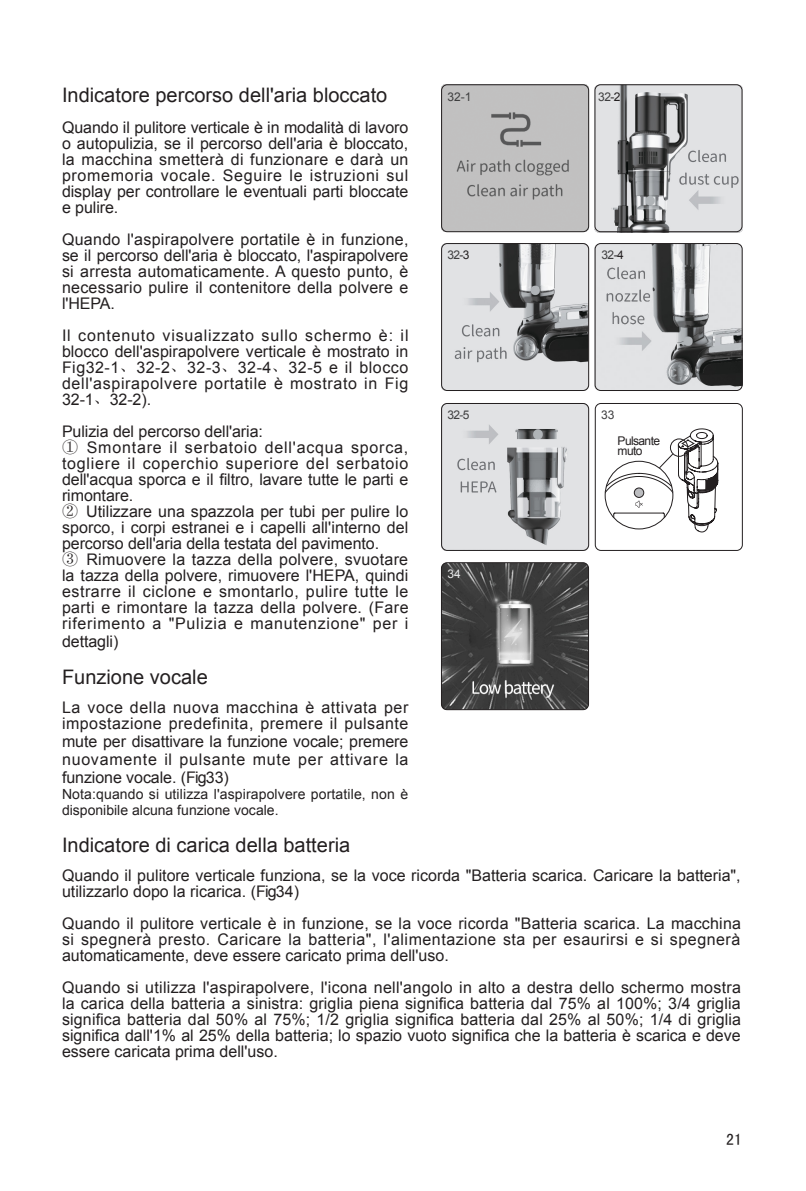
<style>
.page{position:relative;width:806px;height:1191px;background:#fff}
.page>*{position:absolute;margin:0;border:0;box-sizing:border-box;transform-origin:0 0}
.t1{font:20px "Arial";color:#231f20}
.t2{font:16px/16px "Arial";color:#231f20;text-align:justify}
.t3{font:16px/16px "Arial";letter-spacing:.03em;color:#231f20}
.t4{font:16px "Sim Hei";color:#231f20}
.t5{font:14px/16px "Arial";letter-spacing:.01em;color:#231f20}
.t6{font:12px "Arial";letter-spacing:-.05em;color:#3e3e3f}
.t7{font:12px/10px "Arial";letter-spacing:-.05em;color:#231f20}
.t8{font:12px "Arial";color:#e9eaeb}
.s1{font-family:"Adobe Song Std";font-weight:300}
.s2{color:#231f20}
</style>
<div class="page">
<img style="left:441px;top:562px;width:147px;height:147px">
<div style="left:441px;top:562px;width:147px;height:148px;border:1px solid #231f20;border-radius:6px"></div>
<div style="left:594px;top:403px;width:148px;height:147px;border:1px solid #231f20;border-radius:6px"></div>
<svg style="left:604px;top:428px;width:113px;height:104px"></svg>
<img style="left:441px;top:85px;width:147px;height:146px">
<div style="left:441px;top:84px;width:147px;height:148px;border:1px solid #231f20;border-radius:6px"></div>
<img style="left:596px;top:243px;width:146px;height:148px">
<div style="left:594px;top:243px;width:148px;height:148px;border:1px solid #231f20;border-radius:6px"></div>
<img style="left:441px;top:403px;width:147px;height:147px">
<div style="left:441px;top:403px;width:147px;height:147px;border:1px solid #231f20;border-radius:6px"></div>
<img style="left:594px;top:84px;width:148px;height:148px">
<div style="left:594px;top:84px;width:147px;height:148px;border:1px solid #231f20;border-radius:6px"></div>
<img style="left:441px;top:243px;width:147px;height:147px">
<div style="left:441px;top:243px;width:147px;height:148px;border:1px solid #231f20;border-radius:6px"></div>
<p class="t1" style="left:62px;top:82px;width:327px">Indicatore percorso dell'aria bloccato</p>
<p class="t2" style="left:62px;top:119px;width:348px">Quando il pulitore verticale è in modalità di lavoro o autopulizia, se il percorso dell'aria è bloccato, la macchina smetterà di funzionare e darà un promemoria vocale. Seguire le istruzioni sul display per controllare le eventuali parti bloccate e pulire.</p>
<p class="t2" style="left:62px;top:231px;width:348px">Quando l'aspirapolvere portatile è in funzione, se il percorso dell'aria è bloccato, l'aspirapolvere si arresta automaticamente. A questo punto, è necessario pulire il contenitore della polvere e l'HEPA.</p>
<p class="t2" style="left:62px;top:327px;width:348px">Il contenuto visualizzato sullo schermo è: il blocco dell'aspirapolvere verticale è mostrato in Fig32-1<span class="s1">、</span>32-2<span class="s1">、</span>32-3<span class="s1">、</span>32-4<span class="s1">、</span>32-5 e il blocco dell'aspirapolvere portatile è mostrato in Fig 32-1<span class="s1">、</span>32-2).</p>
<p class="t2" style="left:62px;top:423px;width:202px">Pulizia del percorso dell'aria:</p>
<p class="t2" style="left:62px;top:439px;width:348px"><span class="s1">①</span> Smontare il serbatoio dell'acqua sporca, togliere il coperchio superiore del serbatoio dell'acqua sporca e il filtro, lavare tutte le parti e rimontare.</p>
<p class="t2" style="left:62px;top:503px;width:348px"><span class="s1">②</span> Utilizzare una spazzola per tubi per pulire lo sporco, i corpi estranei e i capelli all'interno del percorso dell'aria della testata del pavimento.</p>
<p class="t2" style="left:62px;top:551px;width:348px"><span class="s1">③</span> Rimuovere la tazza della polvere, svuotare la tazza della polvere, rimuovere l'HEPA, quindi estrarre il ciclone e smontarlo, pulire tutte le parti e rimontare la tazza della polvere. (Fare riferimento a "Pulizia e manutenzione" per i</p>
<p class="t2" style="left:62px;top:633px;width:58px">dettagli)</p>
<p class="t1" style="left:62px;top:664px;width:147px">Funzione vocale</p>
<p class="t3" style="left:62px;top:699px;width:348px">La voce della nuova macchina è attivata per impostazione predefinita, premere il pulsante</p>
<p class="t2" style="left:62px;top:732px;width:348px;line-height:18px">mute per disattivare la funzione vocale; premere nuovamente il pulsante mute per attivare la funzione vocale. (Fig33)</p>
<p class="t5" style="left:62px;top:786px;width:347px">Nota:quando si utilizza l'aspirapolvere portatile, non è disponibile alcuna funzione vocale.</p>
<p class="t1" style="left:62px;top:832px;width:289px">Indicatore di carica della batteria</p>
<p class="t2" style="left:62px;top:867px;width:679px">Quando il pulitore verticale funziona, se la voce ricorda "Batteria scarica. Caricare la batteria", utilizzarlo dopo la ricarica. (Fig34)</p>
<p class="t2" style="left:62px;top:915px;width:680px">Quando il pulitore verticale è in funzione, se la voce ricorda "Batteria scarica. La macchina si spegnerà presto. Caricare la batteria", l'alimentazione sta per esaurirsi e si spegnerà automaticamente, deve essere caricato prima dell'uso.</p>
<p class="t2" style="left:62px;top:979px;width:680px">Quando si utilizza l'aspirapolvere, l'icona nell'angolo in alto a destra dello schermo mostra la carica della batteria a sinistra: griglia piena significa batteria dal 75% al 100%; 3/4 griglia significa batteria dal 50% al 75%; 1/2 griglia significa batteria dal 25% al 50%; 1/4 di griglia significa dall'1% al 25% della batteria; lo spazio vuoto significa che la batteria è scarica e deve essere caricata prima dell'uso.</p>
<p class="t6" style="left:447px;top:88px;width:26px">32-1</p>
<p class="t6" style="left:598px;top:88px;width:24px">32<span class="s2">-2</span></p>
<p class="t6" style="left:601px;top:247px;width:24px">32<span class="s2">-4</span></p>
<p class="t6" style="left:447px;top:247px;width:24px">32<span class="s2">-3</span></p>
<p class="t6" style="left:447px;top:407px;width:24px">32-5</p>
<p class="t6" style="left:600px;top:407px;width:15px">33</p>
<p class="t7" style="left:617px;top:436px;width:44px">Pulsante muto</p>
<p class="t8" style="left:447px;top:566px;width:15px">34</p>
<p class="t4" style="left:725px;top:1131px;width:17px">21</p>
</div>
